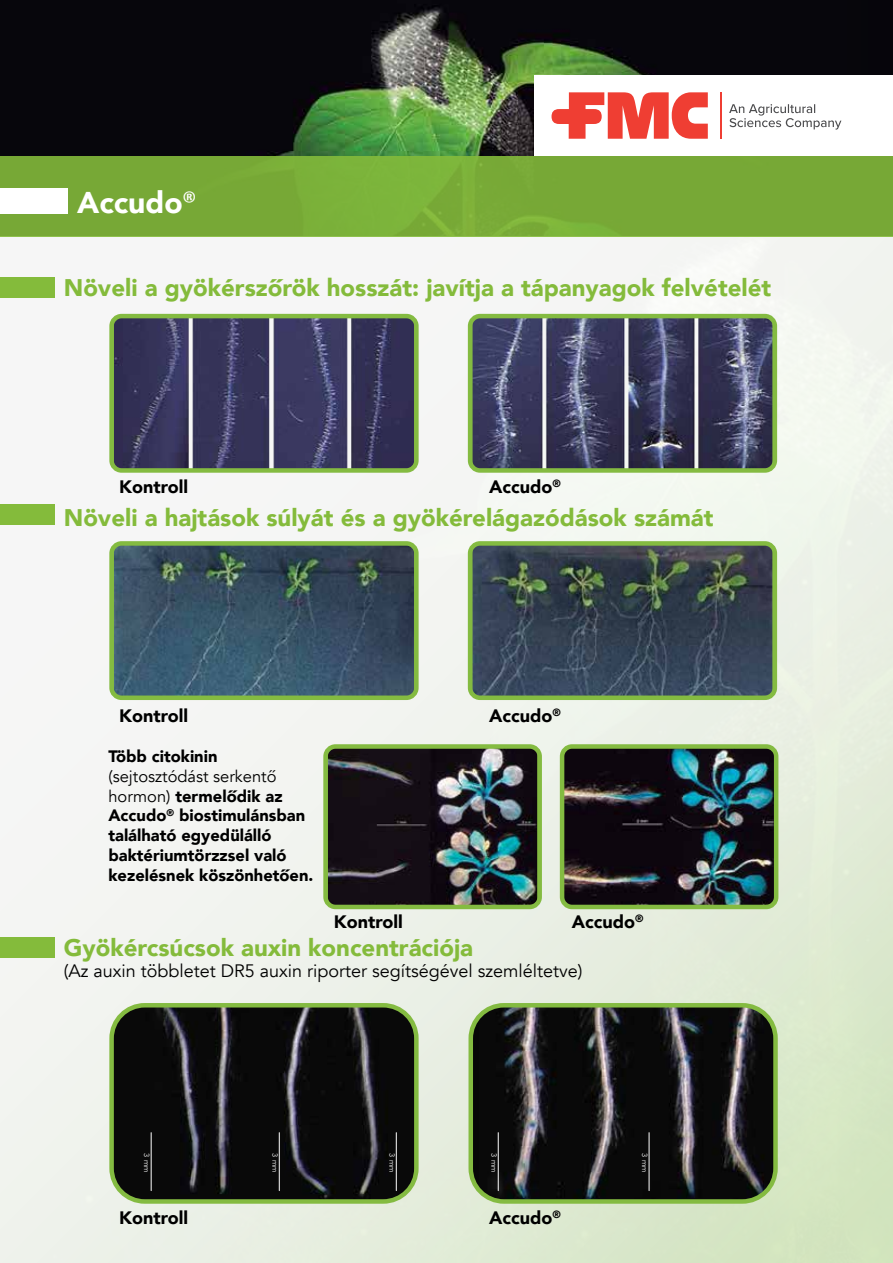
<style>
.page{position:relative;width:893px;height:1263px;background:#fff}
.page>*{position:absolute;margin:0;border:0;box-sizing:border-box;transform-origin:0 0}
.t1{font:900 30px "Avenir";color:#fff}
.t2{font:900 24px "Avenir";color:#84bb3b}
.t3{font:900 18px "Avenir";color:#000}
.t4{font:18px "Avenir";color:#000}
.t5{font:900 16.5px/19.8px "Avenir";color:#000}
.t6{font:7.5px "Avenir";color:#fff}
.s1{font-family:"Calibri";font-weight:400}
.s2{font-weight:400}
</style>
<div class="page">
<img style="left:0;top:237px;width:893px;height:1026px">
<img style="left:0;top:0;width:893px;height:156px">
<div style="left:0;top:156px;width:893px;height:81px;background:linear-gradient(to right,#7aac39,#77a936)"></div>
<div style="left:0;top:189px;width:67px;height:25px;background:#fff"></div>
<div style="left:0;top:277px;width:54px;height:21px;background:#84bb3b"></div>
<div style="left:0;top:505px;width:54px;height:20px;background:#84bb3b"></div>
<div style="left:0;top:937px;width:54px;height:20px;background:#84bb3b"></div>
<svg style="left:114px;top:319px;width:300px;height:149px;background:#403f63"></svg>
<div style="left:109px;top:314px;width:310px;height:159px;border:4px solid #84bb41;border-radius:10px"></div>
<svg style="left:470px;top:316px;width:305px;height:152px;background:#484967"></svg>
<div style="left:468px;top:314px;width:309px;height:159px;border:4px solid #84bb41;border-radius:10px"></div>
<svg style="left:114px;top:546px;width:300px;height:149px;background:#395263"></svg>
<div style="left:109px;top:541px;width:310px;height:159px;border:4px solid #84bb41;border-radius:10px"></div>
<svg style="left:470px;top:543px;width:305px;height:155px;background:#394752"></svg>
<div style="left:468px;top:541px;width:309px;height:159px;border:4px solid #84bb41;border-radius:10px"></div>
<img style="left:328px;top:746px;width:212px;height:161px">
<div style="left:323px;top:744px;width:219px;height:165px;border:4px solid #84bb41;border-radius:10px"></div>
<img style="left:562px;top:745px;width:214px;height:162px">
<div style="left:560px;top:744px;width:218px;height:165px;border:4px solid #84bb41;border-radius:10px"></div>
<img style="left:471px;top:1005px;width:304px;height:196px">
<div style="left:468px;top:1003px;width:310px;height:201px;border:4px solid #84bb41;border-radius:33px"></div>
<img style="left:112px;top:1005px;width:304px;height:196px">
<div style="left:109px;top:1003px;width:310px;height:201px;border:4px solid #84bb41;border-radius:33px"></div>
<hr style="left:151px;top:1133px;width:1px;height:57px;background:#fff">
<hr style="left:396px;top:1133px;width:1px;height:57px;background:#fff">
<hr style="left:498px;top:1133px;width:1px;height:57px;background:#fff">
<hr style="left:649px;top:1133px;width:1px;height:57px;background:#fff">
<hr style="left:279px;top:1133px;width:1px;height:57px;background:#fff">
<div style="left:534px;top:75px;width:359px;height:81px;background:#fff"></div>
<svg style="left:551px;top:92px;width:157px;height:47px"></svg>
<svg style="left:729px;top:104px;width:112px;height:26px"></svg>
<hr style="left:720px;top:92px;width:1px;height:47px;background:#ef3e33">
<h1 class="t1" style="left:77px;top:176px;width:121px">Accudo<span class="s1">®</span></h1>
<h2 class="t2" style="left:64px;top:267px;width:709px">Növeli a gyökérszőrök hosszát: javítja a tápanyagok felvételét</h2>
<p class="t3" style="left:119px;top:471px;width:70px">Kontroll</p>
<p class="t3" style="left:489px;top:471px;width:73px">Accudo<sup>®</sup></p>
<h2 class="t2" style="left:64px;top:497px;width:651px">Növeli a hajtások súlyát és a gyökérelágazódások számát</h2>
<p class="t3" style="left:119px;top:700px;width:70px">Kontroll</p>
<p class="t5" style="left:108px;top:746px;width:111px">Több citokinin</p>
<p class="t5" style="left:108px;top:766px;width:206px"><span class="s2">(sejtosztódást serkentő hormon)</span> termelődik az<br>Accudo<sup>®</sup> biostimulánsban található egyedülálló baktériumtörzzsel való kezelésnek köszönhetően.</p>
<p class="t3" style="left:489px;top:700px;width:73px">Accudo<sup>®</sup></p>
<p class="t3" style="left:334px;top:907px;width:70px">Kontroll</p>
<p class="t3" style="left:572px;top:907px;width:73px">Accudo<sup>®</sup></p>
<h2 class="t2" style="left:64px;top:927px;width:411px">Gyökércsúcsok auxin koncentrációja</h2>
<p class="t4" style="left:64px;top:960px;width:520px">(Az auxin többletet DR5 auxin riporter segítségével szemléltetve)</p>
<p class="t6" style="left:151px;top:1153px;width:21px;rotate:90deg">3 mm</p>
<p class="t6" style="left:279px;top:1153px;width:21px;rotate:90deg">3 mm</p>
<p class="t6" style="left:396px;top:1153px;width:21px;rotate:90deg">3 mm</p>
<p class="t6" style="left:498px;top:1153px;width:21px;rotate:90deg">3 mm</p>
<p class="t6" style="left:649px;top:1153px;width:21px;rotate:90deg">3 mm</p>
<p class="t3" style="left:119px;top:1202px;width:70px">Kontroll</p>
<p class="t3" style="left:489px;top:1202px;width:73px">Accudo<sup>®</sup></p>
</div>
